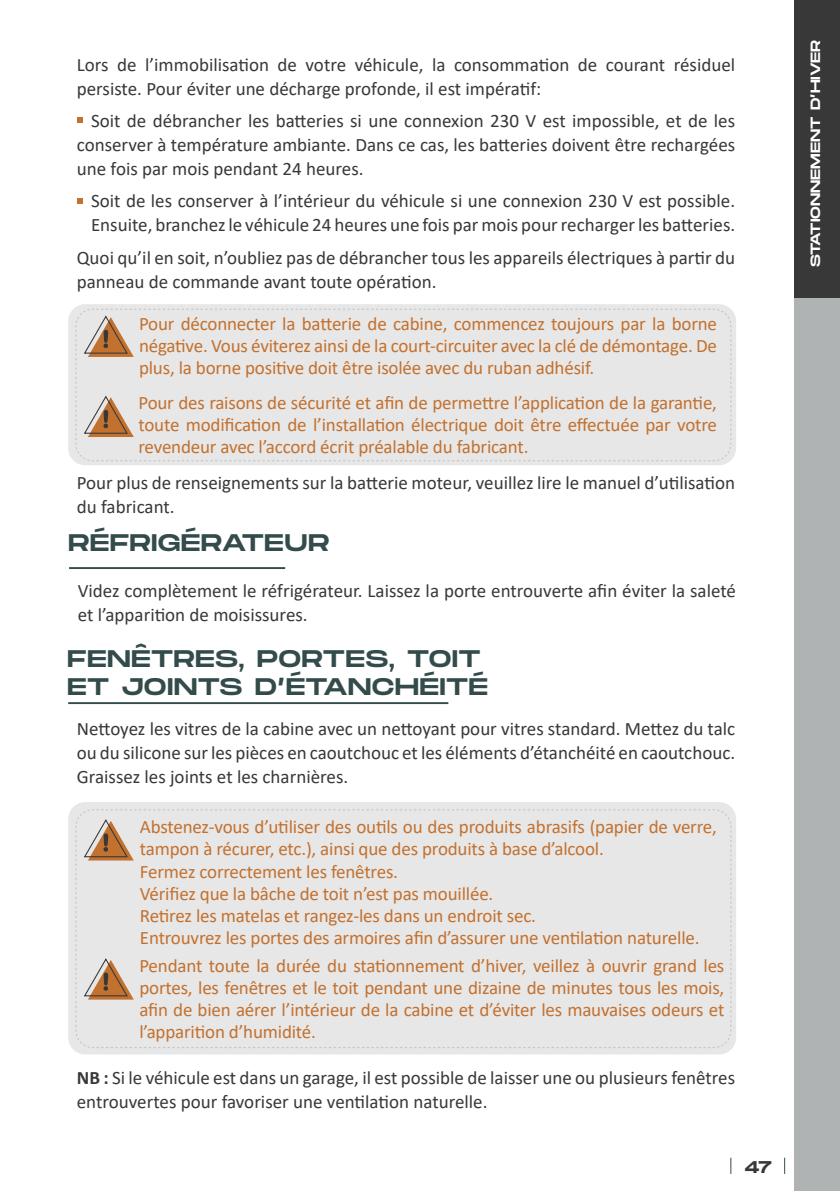
<style>
.page{position:relative;width:840px;height:1191px;background:#fff}
.page>*{position:absolute;margin:0;border:0;box-sizing:border-box;transform-origin:0 0}
.CUERPO{font:24px/28px "Monument Extended";letter-spacing:.01em;color:#334c4b}
.CUERPO-2{font:19px/24px "Calibri";color:#383839}
.CUERPO-3{font:19px/22px "Calibri";letter-spacing:-.01em;color:#c2712f;text-align:justify}
.t1{font:17px "Monument Extended";color:#383839}
.CUERPO-4{font:13.4px "Monument Extended";letter-spacing:-.005em;color:#fff}
.s1{font-weight:700}
</style>
<div class="page">
<div style="left:68px;top:304px;width:667px;height:161px;background:#e8e7e7;border-radius:17px"></div>
<div style="left:68px;top:802px;width:667px;height:252px;background:#e8e7e7;border-radius:17px"></div>
<svg style="left:77px;top:117px;width:6px;height:6px"></svg>
<svg style="left:77px;top:198px;width:6px;height:5px"></svg>
<hr style="left:69px;top:567px;width:216px;height:2px;background:#334c4b">
<hr style="left:68px;top:702px;width:380px;height:2px;background:#334c4b">
<svg style="left:75px;top:309px;width:656px;height:152px"></svg>
<svg style="left:75px;top:809px;width:656px;height:239px"></svg>
<div style="left:794px;top:0;width:45px;height:1191px;background:#afb3b3"></div>
<div style="left:794px;top:0;width:45px;height:298px;background:#383839"></div>
<svg style="left:730px;top:1157px;width:1px;height:16px"></svg>
<p class="CUERPO-2" style="left:77px;top:52px;width:659px">Lors de l’immobilisation de votre véhicule, la consommation de courant résiduel persiste. Pour éviter une décharge profonde, il est impératif:</p>
<p class="CUERPO-2" style="left:77px;top:108px;width:659px;text-align:justify;text-indent:14px">Soit de débrancher les batteries si une connexion 230 V est impossible, et de les conserver à température ambiante. Dans ce cas, les batteries doivent être rechargées une fois par mois pendant 24 heures.</p>
<p class="CUERPO-2" style="left:91px;top:189px;width:645px">Soit de les conserver à l’intérieur du véhicule si une connexion 230 V est possible.<br>Ensuite, branchez le véhicule 24 heures une fois par mois pour recharger les batteries.</p>
<p class="CUERPO-2" style="left:77px;top:245px;width:659px">Quoi qu’il en soit, n’oubliez pas de débrancher tous les appareils électriques à partir du panneau de commande avant toute opération.</p>
<p class="CUERPO-3" style="left:139px;top:312px;width:579px">Pour déconnecter la batterie de cabine, commencez toujours par la borne négative. Vous éviterez ainsi de la court-circuiter avec la clé de démontage. De plus, la borne positive doit être isolée avec du ruban adhésif.</p>
<p class="CUERPO-3" style="left:138px;top:391px;width:579px">Pour des raisons de sécurité et afin de permettre l’application de la garantie, toute modification de l’installation électrique doit être effectuée par votre revendeur avec l’accord écrit préalable du fabricant.</p>
<p class="CUERPO-2" style="left:77px;top:470px;width:659px">Pour plus de renseignements sur la batterie moteur, veuillez lire le manuel d’utilisation du fabricant.</p>
<p class="CUERPO" style="left:68px;top:528px;width:263px">RÉFRIGÉRATEUR</p>
<p class="CUERPO-2" style="left:78px;top:578px;width:659px">Videz complètement le réfrigérateur. Laissez la porte entrouverte afin éviter la saleté et l’apparition de moisissures.</p>
<p class="CUERPO" style="left:67px;top:644px;width:422px">FENÊTRES, PORTES, TOIT<br>ET JOINTS D’ÉTANCHÉITÉ</p>
<p class="CUERPO-2" style="left:77px;top:716px;width:659px;text-align:justify">Nettoyez les vitres de la cabine avec un nettoyant pour vitres standard. Mettez du talc ou du silicone sur les pièces en caoutchouc et les éléments d’étanchéité en caoutchouc.<br>Graissez les joints et les charnières.</p>
<p class="CUERPO-3" style="left:140px;top:815px;width:578px">Abstenez-vous d’utiliser des outils ou des produits abrasifs (papier de verre, tampon à récurer, etc.), ainsi que des produits à base d’alcool.</p>
<p class="CUERPO-3" style="left:140px;top:859px;width:259px">Fermez correctement les fenêtres.</p>
<p class="CUERPO-3" style="left:140px;top:882px;width:355px">Vérifiez que la bâche de toit n’est pas mouillée.</p>
<p class="CUERPO-3" style="left:140px;top:904px;width:397px">Retirez les matelas et rangez-les dans un endroit sec.</p>
<p class="CUERPO-3" style="left:140px;top:926px;width:561px">Entrouvrez les portes des armoires afin d’assurer une ventilation naturelle.</p>
<p class="CUERPO-3" style="left:139px;top:954px;width:586px">Pendant toute la durée du stationnement d’hiver, veillez à ouvrir grand les portes, les fenêtres et le toit pendant une dizaine de minutes tous les mois, afin de bien aérer l’intérieur de la cabine et d’éviter les mauvaises odeurs et l’apparition d’humidité.</p>
<p class="CUERPO-2" style="left:77px;top:1065px;width:659px"><span class="s1">NB :</span> Si le véhicule est dans un garage, il est possible de laisser une ou plusieurs fenêtres entrouvertes pour favoriser une ventilation naturelle.</p>
<p class="t1" style="left:744px;top:1154px;width:29px">47</p>
<p class="CUERPO-4" style="left:805px;top:267px;width:229px;rotate:-90deg">STATIONNEMENT D’HIVER</p>
</div>
